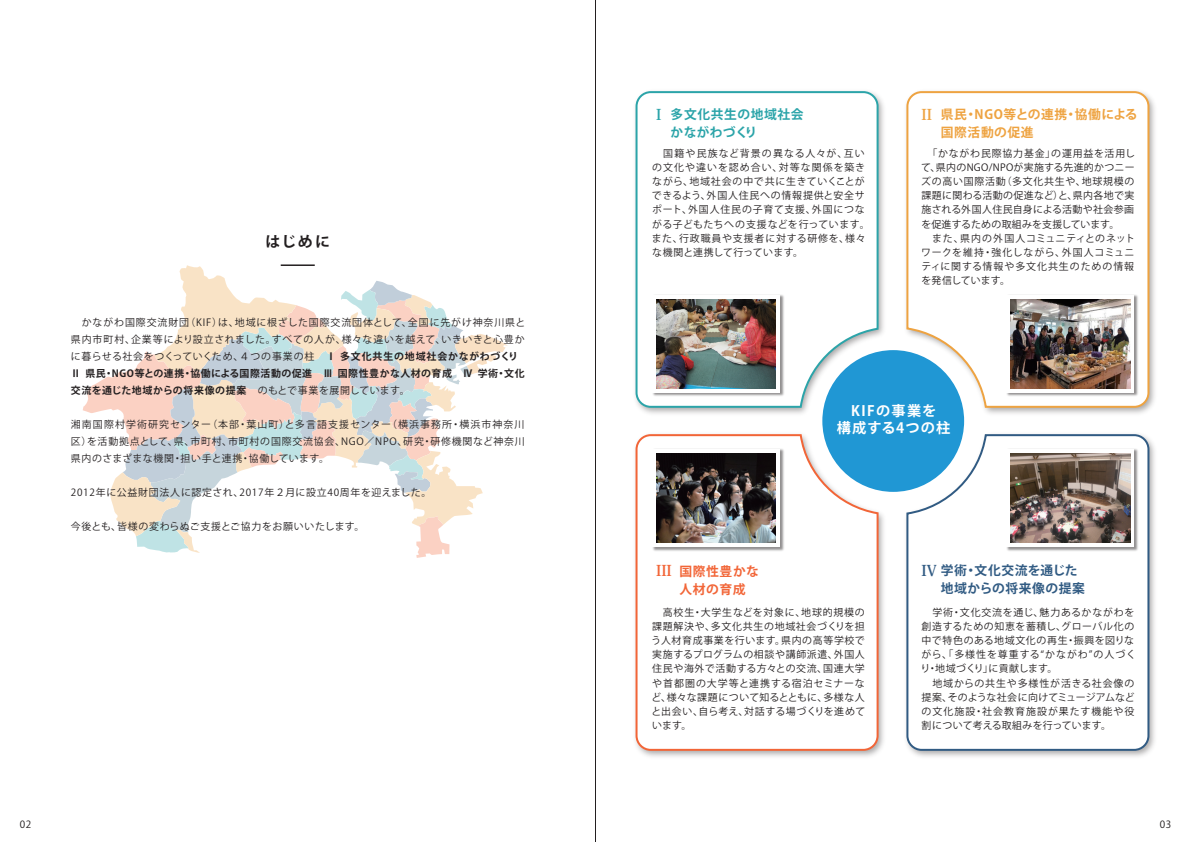
<style>
.page{position:relative;width:1191px;height:842px;background:#fff}
.page>*{position:absolute;margin:0;border:0;box-sizing:border-box;transform-origin:0 0}
.t1{font:700 14.9px "Koz Go Pr 6 N";color:#231f20}
.t2{font:700 14.9px "Koz Min Pr 6 N";color:#f26537}
.t3{font:700 14.9px "Koz Min Pr 6 N";color:#eea341}
.t4{font:700 14.9px "Koz Min Pr 6 N";color:#315b83}
.t5{font:700 14.9px "Koz Min Pr 6 N";color:#2ba4a9}
.t6{font:700 14.2px/17px "Koz Go Pr 6 N";letter-spacing:.09em;color:#fff;text-align:center}
.t7{font:700 12.8px/18.4px "Koz Go Pr 6 N";letter-spacing:.05em;color:#eea341}
.t8{font:700 12.8px/18.4px "Koz Go Pr 6 N";letter-spacing:.045em;color:#315b83}
.t9{font:700 12.8px/18.4px "Koz Go Pr 6 N";letter-spacing:.04em;color:#2ba4a9}
.t10{font:700 12.8px/18.4px "Koz Go Pr 6 N";letter-spacing:.05em;color:#f26537}
.t11{font:9.9px/14.2px "Koz Go Pr 6 N";letter-spacing:.065em;color:#231f20}
.t12{font:9.9px/17px "Koz Go Pr 6 N";letter-spacing:.09em;color:#231f20}
.t13{font:9.9px/14.2px "Koz Go Pr 6 N";letter-spacing:.04em;color:#231f20}
.s1{font-weight:700}
</style>
<div class="page">
<img style="left:641px;top:99px;width:244px;height:315px">
<img style="left:901px;top:97px;width:254px;height:321px">
<img style="left:641px;top:429px;width:244px;height:328px">
<img style="left:901px;top:429px;width:254px;height:328px">
<svg style="left:635px;top:91px;width:245px;height:318px"></svg>
<svg style="left:905px;top:91px;width:245px;height:318px"></svg>
<svg style="left:635px;top:433px;width:244px;height:319px"></svg>
<svg style="left:905px;top:433px;width:245px;height:319px"></svg>
<svg style="left:83px;top:265px;width:425px;height:293px"></svg>
<img style="left:651px;top:294px;width:134px;height:104px">
<div style="left:652px;top:295px;width:128px;height:98px;background:#fff"></div>
<img style="left:656px;top:299px;width:119px;height:89px">
<img style="left:1005px;top:294px;width:134px;height:104px">
<svg style="left:1006px;top:295px;width:128px;height:98px"></svg>
<img style="left:1011px;top:299px;width:119px;height:89px">
<img style="left:651px;top:448px;width:134px;height:104px">
<div style="left:652px;top:449px;width:128px;height:98px;background:#fff"></div>
<img style="left:656px;top:453px;width:119px;height:89px">
<img style="left:1005px;top:448px;width:134px;height:104px">
<svg style="left:1006px;top:449px;width:128px;height:98px"></svg>
<img style="left:1011px;top:453px;width:119px;height:89px">
<div style="left:822px;top:350px;width:142px;height:142px;background:#2097d4;border-radius:50%"></div>
<hr style="left:281px;top:264px;width:34px;height:2px;background:#231f20">
<hr style="left:595px;top:0;width:1px;height:842px;background:#231f20">
<h1 class="t1" style="left:265px;top:233px;width:66px">はじめに</h1>
<p class="t12" style="left:71px;top:314px;width:456px">　かながわ国際交流財団（KIF）は、地域に根ざした国際交流団体として、全国に先がけ神奈川県と県内市町村、企業等により設立されました。すべての人が、様々な違いを越えて、いきいきと心豊かに暮らせる社会をつくっていくため、４つの事業の柱　<span class="s1">Ⅰ 多文化共生の地域社会かながわづくりⅡ 県民・NGO等との連携・協働による国際活動の促進　Ⅲ 国際性豊かな人材の育成　Ⅳ 学術・文化交流を通じた地域からの将来像の提案</span>　のもとで事業を展開しています。</p>
<p class="t11" style="left:71px;top:416px;width:455px;line-height:17px;text-align:justify">湘南国際村学術研究センター（本部・葉山町）と多言語支援センター（横浜事務所・横浜市神奈川区）を活動拠点として、県、市町村、市町村の国際交流協会、NGO／NPO、研究・研修機関など神奈川県内のさまざまな機関・担い手と連携・協働しています。</p>
<p class="t11" style="left:71px;top:486px;width:362px">2012年に公益財団法人に認定され、2017年２月に設立40周年を迎えました。</p>
<p class="t11" style="left:71px;top:520px;width:295px">今後とも、皆様の変わらぬご支援とご協力をお願いいたします。</p>
<p class="t9" style="left:670px;top:105px;width:135px">多文化共生の地域社会かながわづくり</p>
<h1 class="t5" style="left:656px;top:106px;width:7px">I</h1>
<h1 class="t3" style="left:921px;top:106px;width:12px">II</h1>
<p class="t7" style="left:940px;top:105px;width:198px">県民・NGO等との連携・協働による国際活動の促進</p>
<p class="t11" style="left:652px;top:146px;width:219px">　国籍や民族など背景の異なる人々が、互いの文化や違いを認め合い、対等な関係を築きながら、地域社会の中で共に生きていくことができるよう、外国人住民への情報提供と安全サポート、外国人住民の子育て支援、外国につながる子どもたちへの支援などを行っています。また、行政職員や支援者に対する研修を、様々な機関と連携して行っています。</p>
<p class="t13" style="left:921px;top:146px;width:215px">　「かながわ民際協力基金」の運用益を活用して、県内のNGO/NPOが実施する先進的かつニーズの高い国際活動（多文化共生や、地球規模の課題に関わる活動の促進など）と、県内各地で実施される外国人住民自身による活動や社会参画を促進するための取組みを支援しています。<br>　また、県内の外国人コミュニティとのネットワークを維持・強化しながら、外国人コミュニティに関する情報や多文化共生のための情報を発信しています。</p>
<h2 class="t6" style="left:836px;top:403px;width:115px">KIFの事業を<br>構成する4つの柱</h2>
<p class="t10" style="left:679px;top:562px;width:81px">国際性豊かな人材の育成</p>
<p class="t8" style="left:940px;top:561px;width:146px">学術・文化交流を通じた地域からの将来像の提案</p>
<h1 class="t2" style="left:656px;top:563px;width:17px">III</h1>
<h1 class="t4" style="left:921px;top:562px;width:17px">IV</h1>
<p class="t11" style="left:651px;top:605px;width:215px;text-align:justify">　高校生・大学生などを対象に、地球的規模の課題解決や、多文化共生の地域社会づくりを担う人材育成事業を行います。県内の高等学校で実施するプログラムの相談や講師派遣、外国人住民や海外で活動する方々との交流、国連大学や首都圏の大学等と連携する宿泊セミナーなど、様々な課題について知るとともに、多様な人と出会い、自ら考え、対話する場づくりを進めています。</p>
<p class="t11" style="left:920px;top:605px;width:217px">　学術・文化交流を通じ、魅力あるかながわを創造するための知恵を蓄積し、グローバル化の中で特色のある地域文化の再生・振興を図りながら、「多様性を尊重する“かながわ”の人づくり・地域づくり」に貢献します。<br>　地域からの共生や多様性が活きる社会像の提案、そのような社会に向けてミュージアムなどの文化施設・社会教育施設が果たす機能や役割について考える取組みを行っています。</p>
<p class="t11" style="left:20px;top:817px;width:13px">02</p>
<p class="t11" style="left:1159px;top:817px;width:13px">03</p>
</div>
